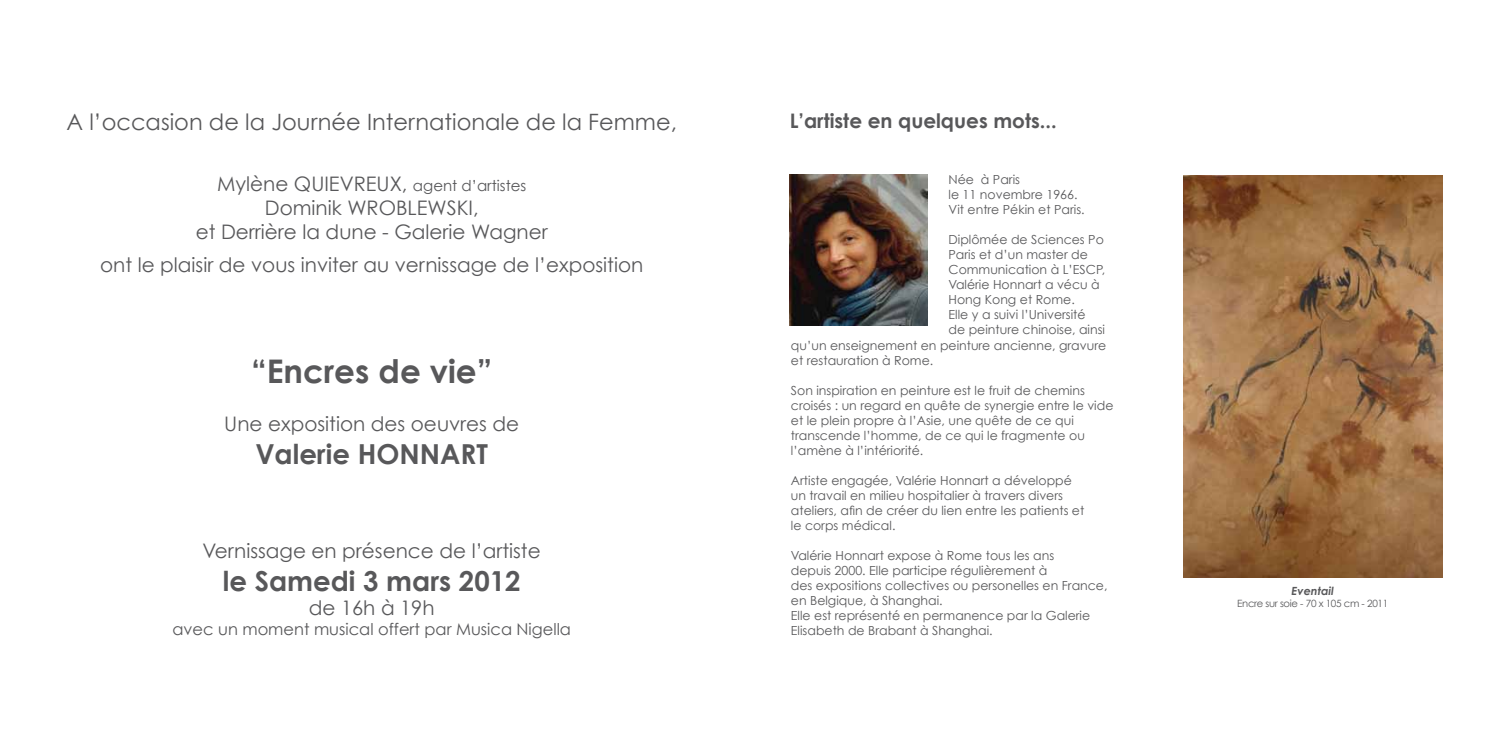
<style>
.page{position:relative;width:1489px;height:745px;background:#fff}
.page>*{position:absolute;margin:0;border:0;box-sizing:border-box;transform-origin:0 0}
.t1{font:700 32.5px "Century Gothic";color:#58585a}
.t2{font:700 27.5px "Century Gothic";color:#58585a}
.t3{font:22.5px "Century Gothic";color:#58585a}
.t4{font:20px/24px "Century Gothic";color:#58585a;text-align:center}
.t5{font:700 20px "Century Gothic";color:#58585a}
.t6{font:16.25px "Century Gothic";color:#58585a}
.t7{font:12.5px/15px "Century Gothic";color:#58585a}
.t8{font:italic 700 11.25px "Century Gothic";color:#58585a}
.t9{font:10px "Century Gothic";letter-spacing:-.03em;color:#58585a}
.s1{font-size:15px}
</style>
<div class="page">
<img style="left:789px;top:175px;width:138px;height:151px">
<img style="left:1183px;top:175px;width:258px;height:401px">
<h3 class="t3" style="left:66px;top:108px;width:612px">A l’occasion de la Journée Internationale de la Femme,</h3>
<h3 class="t4" style="left:196px;top:171px;width:353px">Mylène QUIEVREUX, <span class="s1">agent d’artistes<br></span>Dominik WROBLEWSKI,<br>et Derrière la dune - Galerie Wagner</h3>
<h3 class="t4" style="left:100px;top:252px;width:544px">ont le plaisir de vous inviter au vernissage de l’exposition</h3>
<h1 class="t1" style="left:251px;top:350px;width:243px">“Encres de vie”</h1>
<h3 class="t4" style="left:224px;top:411px;width:296px">Une exposition des oeuvres de</h3>
<h2 class="t2" style="left:255px;top:436px;width:234px">Valerie HONNART</h2>
<h3 class="t4" style="left:203px;top:538px;width:339px">Vernissage en présence de l’artiste</h3>
<h2 class="t2" style="left:223px;top:563px;width:299px">le Samedi 3 mars 2012</h2>
<h3 class="t4" style="left:309px;top:595px;width:127px">de 16h à 19h</h3>
<h3 class="t6" style="left:172px;top:618px;width:400px">avec un moment musical offert par Musica Nigella</h3>
<h3 class="t5" style="left:789px;top:108px;width:268px">L’artiste en quelques mots...</h3>
<p class="t7" style="left:948px;top:172px;width:138px">Née à Paris<br>le 11 novembre 1966.<br>Vit entre Pékin et Paris.</p>
<p class="t7" style="left:948px;top:232px;width:157px">Diplômée de Sciences Po</p>
<p class="t7" style="left:948px;top:247px;width:141px">Paris et d’un master de</p>
<p class="t7" style="left:948px;top:262px;width:158px">Communication à L’ESCP,</p>
<p class="t7" style="left:948px;top:277px;width:153px">Valérie Honnart a vécu à</p>
<p class="t7" style="left:948px;top:292px;width:128px">Hong Kong et Rome.</p>
<p class="t7" style="left:948px;top:307px;width:139px">Elle y a suivi l’Université</p>
<p class="t7" style="left:948px;top:322px;width:158px">de peinture chinoise, ainsi</p>
<p class="t7" style="left:791px;top:337px;width:317px">qu’un enseignement en peinture ancienne, gravure</p>
<p class="t7" style="left:791px;top:352px;width:144px">et restauration à Rome.</p>
<p class="t7" style="left:791px;top:382px;width:324px">Son inspiration en peinture est le fruit de chemins croisés : un regard en quête de synergie entre le vide et le plein propre à l’Asie, une quête de ce qui transcende l’homme, de ce qui le fragmente ou l’amène à l’intériorité.</p>
<p class="t7" style="left:791px;top:472px;width:295px">Artiste engagée, Valérie Honnart a développé un travail en milieu hospitalier à travers divers ateliers, afin de créer du lien entre les patients et le corps médical.</p>
<p class="t7" style="left:791px;top:547px;width:318px">Valérie Honnart expose à Rome tous les ans<br>depuis 2000. Elle participe régulièrement à<br>des expositions collectives ou personelles en France, en Belgique, à Shanghai.<br>Elle est représenté en permanence par la Galerie Elisabeth de Brabant à Shanghai.</p>
<p class="t8" style="left:1291px;top:583px;width:44px">Eventail</p>
<p class="t9" style="left:1236px;top:597px;width:153px">Encre sur soie - 70 x 105 cm - 2011</p>
</div>
